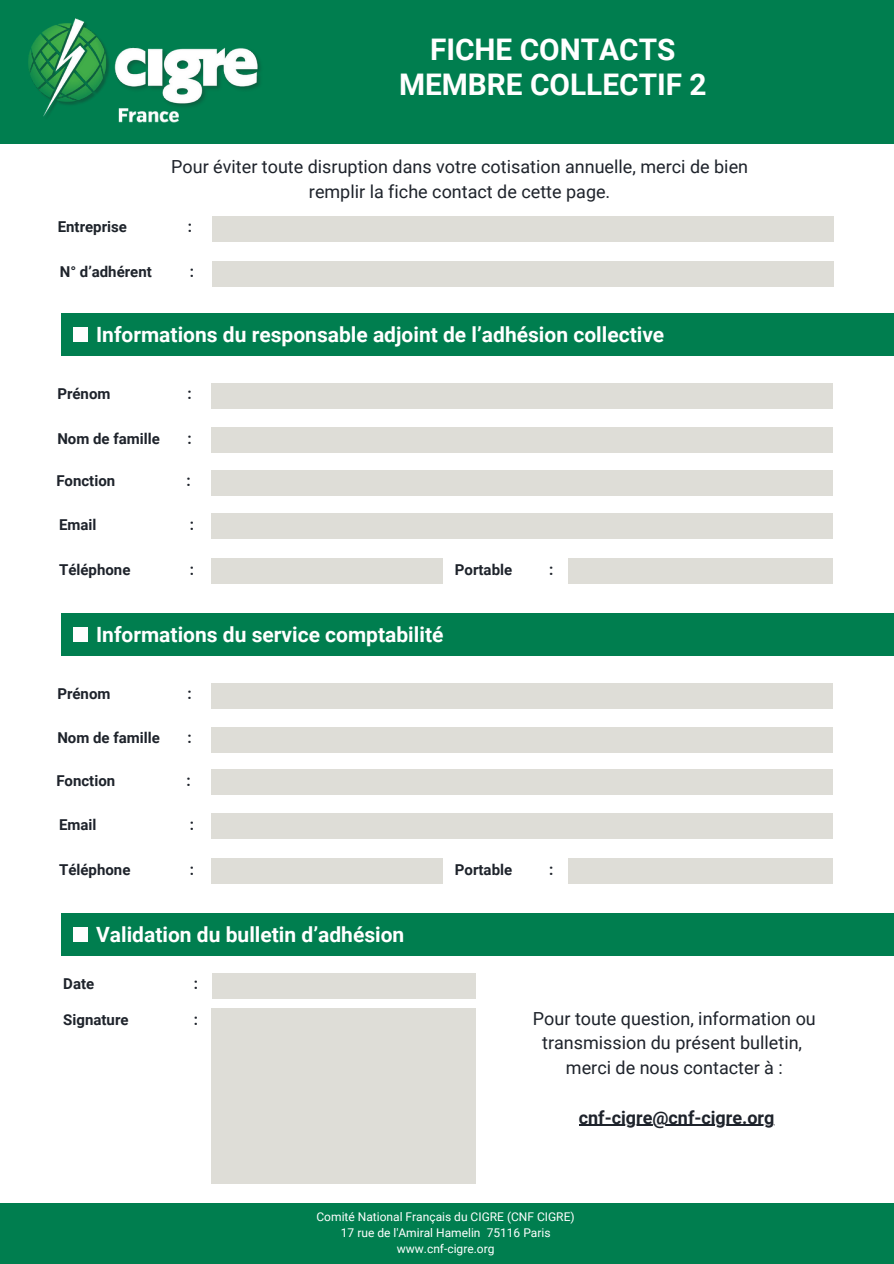
<style>
.page{position:relative;width:894px;height:1264px;background:#fff}
.page>*{position:absolute;margin:0;border:0;box-sizing:border-box;transform-origin:0 0}
.t1{font:700 29.85px "Roboto";color:#fff}
.t2{font:700 29.85px "Roboto";color:#fff}
.t3{font:700 21px "Roboto";color:#fff}
.t4{font:18px/24.8px "Roboto";color:#1e232b;text-align:center}
.t5{font:700 18px "Roboto";color:#1e232b}
.t6{font:700 15px "Roboto";color:#1e232b}
.t7{font:700 15px "Roboto";color:#1d232a}
.t8{font:12px/16px "Roboto";color:#fff;text-align:center}
</style>
<div class="page">
<div style="left:0;top:0;width:893px;height:143px;background:#007e4f"></div>
<div style="left:0;top:1203px;width:893px;height:60px;background:#007e4f"></div>
<img style="left:28px;top:18px;width:233px;height:105px">
<div style="left:212px;top:216px;width:621px;height:25px;background:#deddd7"></div>
<div style="left:212px;top:261px;width:621px;height:25px;background:#deddd7"></div>
<div style="left:61px;top:313px;width:832px;height:43px;background:#007e4f"></div>
<div style="left:73px;top:328px;width:14px;height:14px;background:#fdfdfd"></div>
<div style="left:211px;top:558px;width:231px;height:26px;background:#deddd7"></div>
<div style="left:211px;top:513px;width:621px;height:26px;background:#deddd7"></div>
<div style="left:211px;top:383px;width:621px;height:25px;background:#deddd7"></div>
<div style="left:211px;top:427px;width:621px;height:26px;background:#deddd7"></div>
<div style="left:567px;top:558px;width:265px;height:26px;background:#deddd7"></div>
<div style="left:211px;top:470px;width:621px;height:25px;background:#deddd7"></div>
<div style="left:61px;top:613px;width:832px;height:43px;background:#007e4f"></div>
<div style="left:73px;top:627px;width:14px;height:14px;background:#fdfdfd"></div>
<div style="left:211px;top:858px;width:231px;height:25px;background:#deddd7"></div>
<div style="left:211px;top:813px;width:621px;height:26px;background:#deddd7"></div>
<div style="left:211px;top:683px;width:621px;height:25px;background:#deddd7"></div>
<div style="left:211px;top:727px;width:621px;height:25px;background:#deddd7"></div>
<div style="left:567px;top:858px;width:265px;height:26px;background:#deddd7"></div>
<div style="left:211px;top:769px;width:621px;height:26px;background:#deddd7"></div>
<div style="left:61px;top:913px;width:832px;height:42px;background:#007e4f"></div>
<div style="left:73px;top:927px;width:14px;height:14px;background:#fdfdfd"></div>
<div style="left:212px;top:972px;width:263px;height:26px;background:#deddd7"></div>
<div style="left:211px;top:1008px;width:264px;height:175px;background:#deddd7"></div>
<hr style="left:578px;top:1124px;width:196px;height:1px;background:#1e232b">
<p class="t7" style="left:58px;top:218px;width:71px">Entreprise</p>
<h1 class="t2" style="left:430px;top:32px;width:247px">FICHE CONTACTS</h1>
<h1 class="t1" style="left:399px;top:67px;width:309px">MEMBRE COLLECTIF 2</h1>
<p class="t4" style="left:171px;top:154px;width:578px">Pour éviter toute disruption dans votre cotisation annuelle, merci de bien remplir la fiche contact de cette page.</p>
<p class="t6" style="left:188px;top:218px;width:6px">:</p>
<p class="t6" style="left:60px;top:263px;width:94px">N° d’adhérent</p>
<p class="t6" style="left:190px;top:263px;width:6px">:</p>
<p class="t3" style="left:96px;top:322px;width:569px">Informations du responsable adjoint de l’adhésion collective</p>
<p class="t6" style="left:57px;top:385px;width:55px">Prénom</p>
<p class="t6" style="left:187px;top:385px;width:6px">:</p>
<p class="t6" style="left:57px;top:429px;width:104px">Nom de famille</p>
<p class="t6" style="left:187px;top:429px;width:6px">:</p>
<p class="t6" style="left:56px;top:472px;width:60px">Fonction</p>
<p class="t6" style="left:186px;top:472px;width:6px">:</p>
<p class="t6" style="left:59px;top:516px;width:39px">Email</p>
<p class="t6" style="left:59px;top:560px;width:73px">Téléphone</p>
<p class="t6" style="left:455px;top:560px;width:59px">Portable</p>
<p class="t6" style="left:190px;top:516px;width:6px">:</p>
<p class="t6" style="left:190px;top:560px;width:6px">:</p>
<p class="t6" style="left:549px;top:560px;width:6px">:</p>
<p class="t3" style="left:96px;top:622px;width:348px">Informations du service comptabilité</p>
<p class="t6" style="left:57px;top:685px;width:55px">Prénom</p>
<p class="t6" style="left:187px;top:685px;width:6px">:</p>
<p class="t6" style="left:57px;top:729px;width:104px">Nom de famille</p>
<p class="t6" style="left:187px;top:729px;width:6px">:</p>
<p class="t6" style="left:56px;top:772px;width:60px">Fonction</p>
<p class="t6" style="left:186px;top:772px;width:6px">:</p>
<p class="t6" style="left:59px;top:815px;width:39px">Email</p>
<p class="t6" style="left:59px;top:860px;width:73px">Téléphone</p>
<p class="t6" style="left:455px;top:860px;width:59px">Portable</p>
<p class="t6" style="left:190px;top:815px;width:6px">:</p>
<p class="t6" style="left:190px;top:860px;width:6px">:</p>
<p class="t6" style="left:549px;top:860px;width:6px">:</p>
<p class="t3" style="left:96px;top:922px;width:309px">Validation du bulletin d’adhésion</p>
<p class="t6" style="left:63px;top:975px;width:32px">Date</p>
<p class="t6" style="left:63px;top:1010px;width:67px">Signature</p>
<p class="t6" style="left:194px;top:975px;width:6px">:</p>
<p class="t6" style="left:194px;top:1010px;width:6px">:</p>
<p class="t4" style="left:532px;top:1006px;width:284px">Pour toute question, information ou transmission du présent bulletin, merci de nous contacter à :</p>
<p class="t5" style="left:578px;top:1106px;width:197px">cnf-cigre@cnf-cigre.org</p>
<p class="t8" style="left:316px;top:1208px;width:259px">Comité National Français du CIGRE (CNF CIGRE)<br>17 rue de l'Amiral Hamelin 75116 Paris www.cnf-cigre.org</p>
</div>
